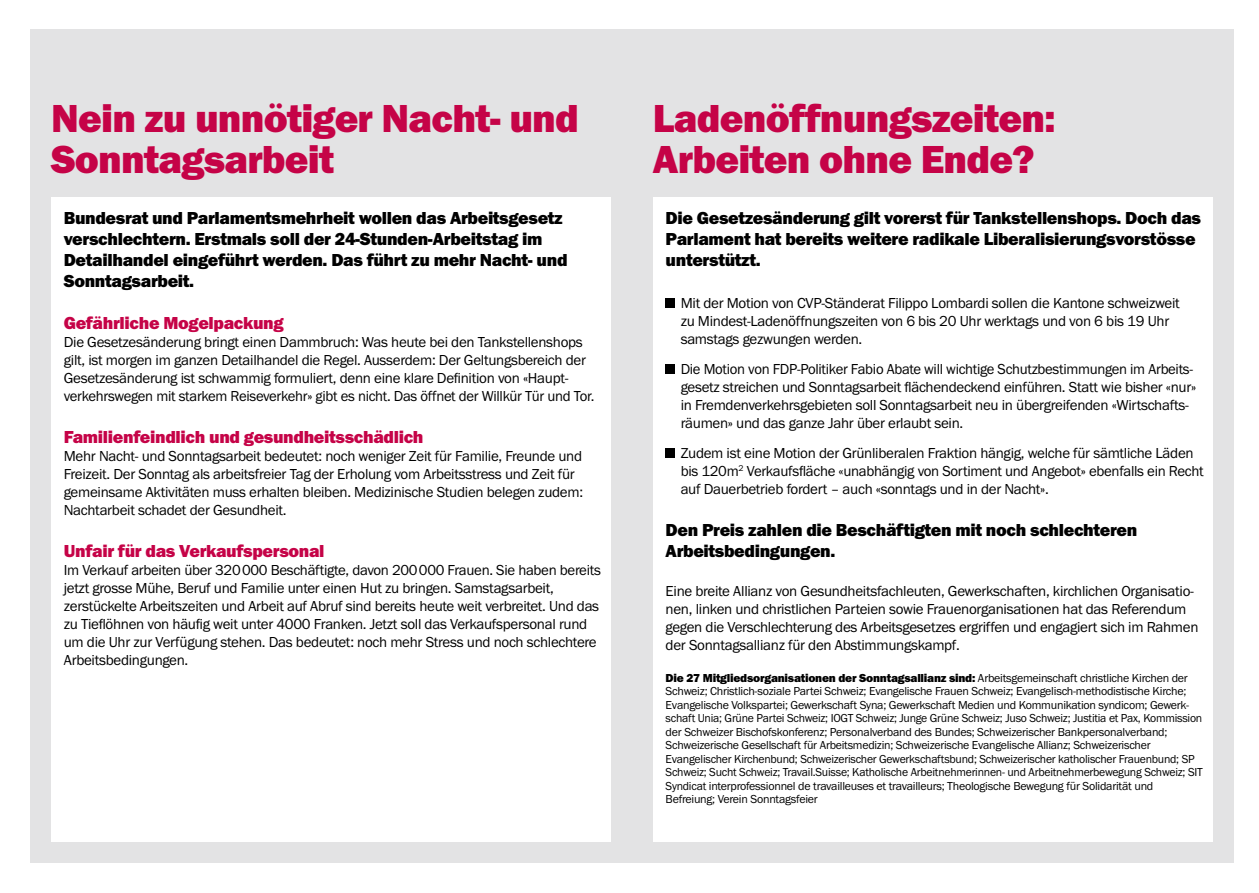
<style>
.page{position:relative;width:1259px;height:893px;background:#fff}
.page>*{position:absolute;margin:0;border:0;box-sizing:border-box;transform-origin:0 0}
.t1{font:40.5px/40.5px "Franklin Got URWT Hea";letter-spacing:-.02em;color:#c50347}
.t2{font:18px/21px "Franklin Got URWT Hea";letter-spacing:-.02em;color:#000}
.t3{font:18px "Franklin Got URWT Hea";letter-spacing:-.02em;color:#c50347}
.t4{font:15px/18px "Franklin Got URWT Boo";letter-spacing:-.02em;color:#000}
.t5{font:12px/13.5px "Franklin Got URWT Boo";letter-spacing:-.02em;color:#000}
.t6{font:12px "Franklin Got URWT Hea";letter-spacing:-.02em;color:#000}
.s1{font-family:"Franklin Got URWT Boo"}
</style>
<div class="page">
<div style="left:30px;top:30px;width:1203px;height:833px;background:#e3e3e4"></div>
<div style="left:51px;top:198px;width:559px;height:644px;background:#fff"></div>
<div style="left:653px;top:198px;width:559px;height:644px;background:#fff"></div>
<div style="left:665px;top:299px;width:10px;height:9px;background:#000"></div>
<div style="left:665px;top:365px;width:10px;height:9px;background:#000"></div>
<div style="left:665px;top:449px;width:10px;height:9px;background:#000"></div>
<h1 class="t1" style="left:51px;top:99px;width:529px">Nein zu unnötiger Nacht- und<br>Sonntagsarbeit</h1>
<p class="t2" style="left:64px;top:208px;width:505px">Bundesrat und Parlamentsmehrheit wollen das Arbeitsgesetz verschlechtern. Erstmals soll der 24-Stunden-Arbeitstag im Detailhandel eingeführt werden. Das führt zu mehr Nacht- und Sonntagsarbeit.</p>
<p class="t3" style="left:64px;top:313px;width:221px">Gefährliche Mogelpackung</p>
<p class="t4" style="left:64px;top:333px;width:532px">Die Gesetzesänderung bringt einen Dammbruch: Was heute bei den Tankstellenshops gilt, ist morgen im ganzen Detailhandel die Regel. Ausserdem: Der Geltungsbereich der Gesetzesänderung ist schwammig formuliert, denn eine klare Definition von «Haupt&shy;verkehrswegen mit starkem Reiseverkehr» gibt es nicht. Das öffnet der Willkür Tür und Tor.</p>
<p class="t3" style="left:64px;top:427px;width:361px">Familienfeindlich und gesundheitsschädlich</p>
<p class="t4" style="left:64px;top:447px;width:521px">Mehr Nacht- und Sonntagsarbeit bedeutet: noch weniger Zeit für Familie, Freunde und Freizeit. Der Sonntag als arbeitsfreier Tag der Erholung vom Arbeitsstress und Zeit für gemeinsame Aktivitäten muss erhalten bleiben. Medizinische Studien belegen zudem:<br>Nachtarbeit schadet der Gesundheit.</p>
<p class="t3" style="left:64px;top:541px;width:262px">Unfair für das Verkaufspersonal</p>
<p class="t4" style="left:64px;top:561px;width:539px">Im Verkauf arbeiten über 320000 Beschäftigte, davon 200000 Frauen. Sie haben bereits jetzt grosse Mühe, Beruf und Familie unter einen Hut zu bringen. Samstagsarbeit, zerstückelte Arbeitszeiten und Arbeit auf Abruf sind bereits heute weit verbreitet. Und das zu Tieflöhnen von häufig weit unter 4000 Franken. Jetzt soll das Verkaufspersonal rund um die Uhr zur Verfügung stehen. Das bedeutet: noch mehr Stress und noch schlechtere Arbeitsbedingungen.</p>
<h1 class="t1" style="left:653px;top:99px;width:404px">Ladenöffnungszeiten:<br>Arbeiten ohne Ende?</h1>
<p class="t2" style="left:665px;top:208px;width:537px">Die Gesetzesänderung gilt vorerst für Tankstellenshops. Doch das<br>Parlament hat bereits weitere radikale Liberalisierungsvorstösse unterstützt.</p>
<p class="t4" style="left:680px;top:294px;width:500px">Mit der Motion von CVP-Ständerat Filippo Lombardi sollen die Kantone schweizweit zu Mindest-Ladenöffnungszeiten von 6 bis 20 Uhr werktags und von 6 bis 19 Uhr samstags gezwungen werden.</p>
<p class="t4" style="left:680px;top:360px;width:517px">Die Motion von FDP-Politiker Fabio Abate will wichtige Schutzbestimmungen im Arbeits&shy;gesetz streichen und Sonntagsarbeit flächendeckend einführen. Statt wie bisher «nur» in Fremdenverkehrsgebieten soll Sonntagsarbeit neu in übergreifenden «Wirtschafts&shy;räumen» und das ganze Jahr über erlaubt sein.</p>
<p class="t4" style="left:680px;top:444px;width:524px">Zudem ist eine Motion der Grünliberalen Fraktion hängig, welche für sämtliche Läden bis 120m<sup>2</sup> Verkaufsfläche «unabhängig von Sortiment und Angebot» ebenfalls ein Recht auf Dauerbetrieb fordert – auch «sonntags und in der Nacht».</p>
<p class="t2" style="left:665px;top:520px;width:473px">Den Preis zahlen die Beschäftigten mit noch schlechteren<br>Arbeitsbedingungen.</p>
<p class="t4" style="left:665px;top:582px;width:534px">Eine breite Allianz von Gesundheitsfachleuten, Gewerkschaften, kirchlichen Organisatio&shy;nen, linken und christlichen Parteien sowie Frauenorganisationen hat das Referendum gegen die Verschlechterung des Arbeitsgesetzes ergriffen und engagiert sich im Rahmen der Sonntagsallianz für den Abstimmungskampf.</p>
<p class="t6" style="left:665px;top:671px;width:524px">Die 27 Mitgliedsorganisationen der Sonntagsallianz sind: <span class="s1">Arbeitsgemeinschaft christliche Kirchen der</span></p>
<p class="t5" style="left:665px;top:684px;width:539px">Schweiz; Christlich-soziale Partei Schweiz; Evangelische Frauen Schweiz; Evangelisch-methodistische Kirche; Evangelische Volkspartei; Gewerkschaft Syna; Gewerkschaft Medien und Kommunikation syndicom; Gewerk&shy;schaft Unia; Grüne Partei Schweiz; IOGT Schweiz; Junge Grüne Schweiz; Juso Schweiz; Justitia et Pax, Kommission der Schweizer Bischofskonferenz; Personalverband des Bundes; Schweizerischer Bankpersonalverband; Schweizerische Gesellschaft für Arbeitsmedizin; Schweizerische Evangelische Allianz; Schweizerischer Evangelischer Kirchenbund; Schweizerischer Gewerkschaftsbund; Schweizerischer katholischer Frauenbund; SP Schweiz; Sucht Schweiz; Travail.Suisse; Katholische Arbeitnehmerinnen- und Arbeitnehmerbewegung Schweiz; SIT Syndicat interprofessionnel de travailleuses et travailleurs; Theologische Bewegung für Solidarität und Befreiung; Verein Sonntagsfeier</p>
</div>
